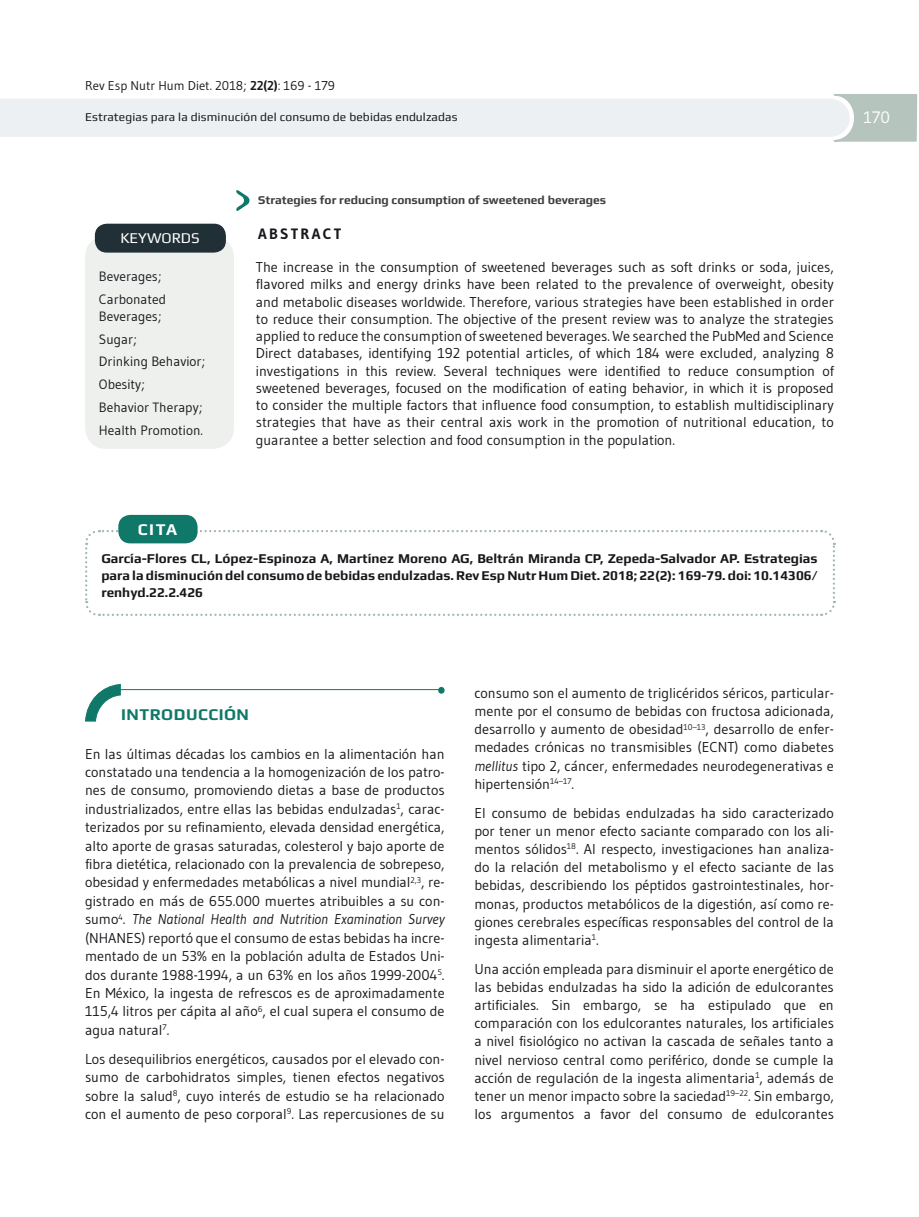
<style>
.page{position:relative;width:919px;height:1217px;background:#fff}
.page>*{position:absolute;margin:0;border:0;box-sizing:border-box;transform-origin:0 0}
.t1{font:700 16.5px "Play";letter-spacing:.03em;color:#0f7868}
.t2{font:700 16.5px "Play";color:#fff}
.t3{font:16.5px "Gudea";color:#fff}
.t4{font:15px "Play";color:#fff}
.t5{font:700 15px "Gudea";letter-spacing:.15em;color:#1a171c}
.t6{font:14.25px/18.1px "Gudea";color:#1a171c;text-align:justify}
.t7{font:700 13.5px/17.2px "Play";color:#1a171c;text-align:justify}
.t8{font:13.5px/23px "Gudea";color:#1a171c}
.t9{font:12.75px "Gudea";color:#1a171c}
.t10{font:12px "Play";letter-spacing:.01em;color:#1a171c}
.t11{font:700 12px "Play";color:#3e3e40}
.s1{font-weight:700}
.s2{font-style:italic}
</style>
<div class="page">
<div style="left:85px;top:236px;width:149px;height:213px;background:#eef0ee;border-radius:21px"></div>
<div style="left:95px;top:224px;width:131px;height:28px;background:#213036;border-radius:12px"></div>
<svg style="left:236px;top:190px;width:13px;height:21px"></svg>
<svg style="left:0;top:94px;width:918px;height:48px"></svg>
<svg style="left:85px;top:528px;width:751px;height:88px"></svg>
<div style="left:118px;top:514px;width:79px;height:29px;background:#0f7868;border-radius:12px"></div>
<hr style="left:114px;top:689px;width:325px;height:1px;background:#0f7868">
<svg style="left:438px;top:686px;width:6px;height:7px"></svg>
<svg style="left:85px;top:684px;width:36px;height:38px"></svg>
<p class="t9" style="left:85px;top:78px;width:251px">Rev Esp Nutr Hum Diet. 2018; <span class="s1">22(2)</span>: 169 - 179</p>
<p class="t10" style="left:85px;top:110px;width:374px">Estrategias para la disminución del consumo de bebidas endulzadas</p>
<p class="t3" style="left:863px;top:107px;width:28px">170</p>
<p class="t4" style="left:120px;top:229px;width:81px">KEYWORDS</p>
<p class="t8" style="left:99px;top:265px;width:69px">Beverages;<br>Carbonated</p>
<p class="t8" style="left:99px;top:304px;width:108px">Beverages;<br>Sugar;<br>Drinking Behavior;<br>Obesity;<br>Behavior Therapy;<br>Health Promotion.</p>
<p class="t11" style="left:258px;top:192px;width:349px">Strategies for reducing consumption of sweetened beverages</p>
<p class="t5" style="left:258px;top:224px;width:85px">ABSTRACT</p>
<p class="t6" style="left:256px;top:258px;width:579px;line-height:17.2px">The increase in the consumption of sweetened beverages such as soft drinks or soda, juices, flavored milks and energy drinks have been related to the prevalence of overweight, obesity and metabolic diseases worldwide. Therefore, various strategies have been established in order to reduce their consumption. The objective of the present review was to analyze the strategies applied to reduce the consumption of sweetened beverages. We searched the PubMed and Science Direct databases, identifying 192 potential articles, of which 184 were excluded, analyzing 8 investigations in this review. Several techniques were identified to reduce consumption of sweetened beverages, focused on the modification of eating behavior, in which it is proposed to consider the multiple factors that influence food consumption, to establish multidisciplinary strategies that have as their central axis work in the promotion of nutritional education, to guarantee a better selection and food consumption in the population.</p>
<p class="t2" style="left:138px;top:519px;width:41px">CITA</p>
<p class="t7" style="left:101px;top:549px;width:717px">García-Flores CL, López-Espinoza A, Martínez Moreno AG, Beltrán Miranda CP, Zepeda-Salvador AP. Estrategias para la disminución del consumo de bebidas endulzadas. Rev Esp Nutr Hum Diet. 2018; 22(2): 169-79. doi: 10.14306/ renhyd.22.2.426</p>
<p class="t1" style="left:121px;top:704px;width:129px">INTRODUCCIÓN</p>
<p class="t6" style="left:85px;top:744px;width:361px">En las últimas décadas los cambios en la alimentación han constatado una tendencia a la homogenización de los patro&shy;nes de consumo, promoviendo dietas a base de productos industrializados, entre ellas las bebidas endulzadas<sup>1</sup>, carac&shy;terizados por su refinamiento, elevada densidad energética, alto aporte de grasas saturadas, colesterol y bajo aporte de fibra dietética, relacionado con la prevalencia de sobrepeso, obesidad y enfermedades metabólicas a nivel mundial<sup>2,3</sup>, re&shy;gistrado en más de 655.000 muertes atribuibles a su con&shy;sumo<sup>4</sup>. <span class="s2">The National Health and Nutrition Examination Survey </span>(NHANES) reportó que el consumo de estas bebidas ha incre&shy;mentado de un 53% en la población adulta de Estados Uni&shy;dos durante 1988-1994, a un 63% en los años 1999-2004<sup>5</sup>.<br>En México, la ingesta de refrescos es de aproximadamente 115,4 litros per cápita al año<sup>6</sup>, el cual supera el consumo de agua natural<sup>7</sup>.</p>
<p class="t6" style="left:85px;top:1049px;width:361px">Los desequilibrios energéticos, causados por el elevado con&shy;sumo de carbohidratos simples, tienen efectos negativos sobre la salud<sup>8</sup>, cuyo interés de estudio se ha relacionado con el aumento de peso corporal<sup>9</sup>. Las repercusiones de su</p>
<p class="t6" style="left:474px;top:683px;width:361px">consumo son el aumento de triglicéridos séricos, particular&shy;mente por el consumo de bebidas con fructosa adicionada, desarrollo y aumento de obesidad<sup>10–13</sup>, desarrollo de enfer&shy;medades crónicas no transmisibles (ECNT) como diabetes <span class="s2">mellitus</span> tipo 2, cáncer, enfermedades neurodegenerativas e hipertensión<sup>14–17</sup>.</p>
<p class="t6" style="left:474px;top:803px;width:361px">El consumo de bebidas endulzadas ha sido caracterizado por tener un menor efecto saciante comparado con los ali&shy;mentos sólidos<sup>18</sup>. Al respecto, investigaciones han analiza&shy;do la relación del metabolismo y el efecto saciante de las bebidas, describiendo los péptidos gastrointestinales, hor&shy;monas, productos metabólicos de la digestión, así como re&shy;giones cerebrales específicas responsables del control de la ingesta alimentaria<sup>1</sup>.</p>
<p class="t6" style="left:474px;top:959px;width:361px">Una acción empleada para disminuir el aporte energético de las bebidas endulzadas ha sido la adición de edulcorantes artificiales. Sin embargo, se ha estipulado que en comparación con los edulcorantes naturales, los artificiales a nivel fisiológico no activan la cascada de señales tanto a nivel nervioso central como periférico, donde se cumple la acción de regulación de la ingesta alimentaria<sup>1</sup>, además de tener un menor impacto sobre la saciedad<sup>19–22</sup>. Sin embargo, los argumentos a favor del consumo de edulcorantes</p>
</div>
